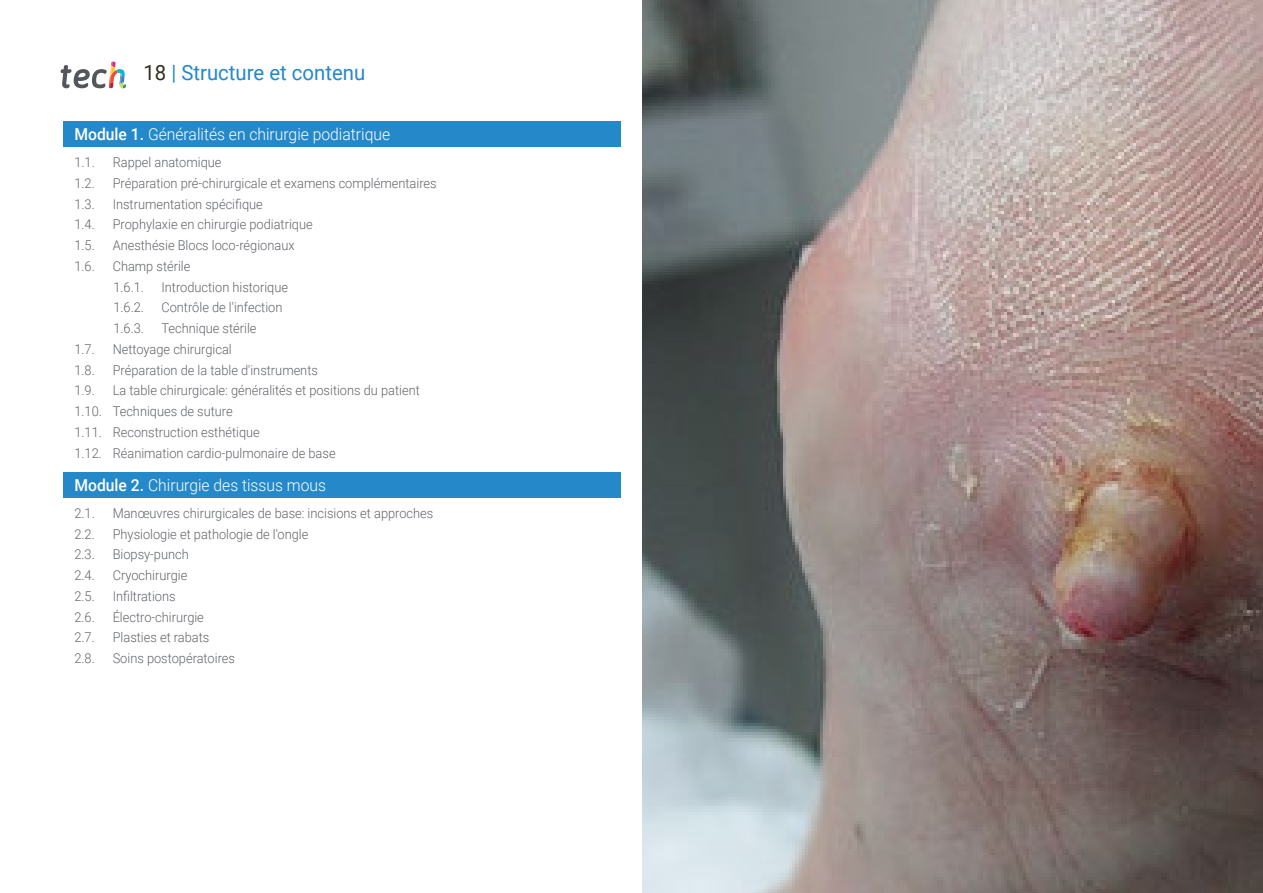
<style>
.page{position:relative;width:1263px;height:893px;background:#fff}
.page>*{position:absolute;margin:0;border:0;box-sizing:border-box;transform-origin:0 0}
.t1{font:21px "Roboto";color:#2488c9}
.t2{font:300 16.5px "Roboto";color:#fff;scale:.95 1}
.t3{font:300 13.5px/20.7px "Roboto";color:#61646a;scale:.95 1}
.s1{color:#312e20}
.s2{font-weight:500}
</style>
<div class="page">
<svg style="left:61px;top:62px;width:65px;height:27px"></svg>
<div style="left:63px;top:121px;width:558px;height:25px;background:#2488c9"></div>
<div style="left:63px;top:472px;width:558px;height:25px;background:#2488c9"></div>
<img style="left:642px;top:0;width:621px;height:893px">
<h1 class="t1" style="left:144px;top:57px;width:223px"><span class="s1">18</span> | Structure et contenu</h1>
<p class="t2" style="left:74px;top:123px;width:334px"><span class="s2">Module 1.</span> Généralités en chirurgie podiatrique</p>
<p class="t3" style="left:74px;top:151px;width:23px">1.1.</p>
<p class="t3" style="left:113px;top:151px;width:116px">Rappel anatomique</p>
<p class="t3" style="left:74px;top:172px;width:23px">1.2.</p>
<p class="t3" style="left:113px;top:172px;width:343px">Préparation pré-chirurgicale et examens complémentaires</p>
<p class="t3" style="left:74px;top:193px;width:23px">1.3.</p>
<p class="t3" style="left:113px;top:193px;width:160px">Instrumentation spécifique</p>
<p class="t3" style="left:74px;top:214px;width:23px">1.4.</p>
<p class="t3" style="left:113px;top:214px;width:212px">Prophylaxie en chirurgie podiatrique</p>
<p class="t3" style="left:74px;top:234px;width:23px">1.5.</p>
<p class="t3" style="left:113px;top:234px;width:193px">Anesthésie Blocs loco-régionaux</p>
<p class="t3" style="left:74px;top:255px;width:23px">1.6.</p>
<p class="t3" style="left:113px;top:255px;width:83px">Champ stérile<br>1.6.1.</p>
<p class="t3" style="left:161px;top:276px;width:135px">Introduction historique</p>
<p class="t3" style="left:113px;top:297px;width:34px">1.6.2.</p>
<p class="t3" style="left:161px;top:297px;width:129px">Contrôle de l'infection</p>
<p class="t3" style="left:113px;top:317px;width:34px">1.6.3.</p>
<p class="t3" style="left:161px;top:317px;width:102px">Technique stérile</p>
<p class="t3" style="left:74px;top:338px;width:23px">1.7.</p>
<p class="t3" style="left:113px;top:338px;width:127px">Nettoyage chirurgical</p>
<p class="t3" style="left:74px;top:359px;width:23px">1.8.</p>
<p class="t3" style="left:113px;top:359px;width:218px">Préparation de la table d'instruments</p>
<p class="t3" style="left:74px;top:380px;width:23px">1.9.</p>
<p class="t3" style="left:74px;top:380px;width:365px;text-indent:38px">La table chirurgicale: généralités et positions du patient 1.10. Techniques de suture<br>1.11. Reconstruction esthétique<br>1.12. Réanimation cardio-pulmonaire de base</p>
<p class="t2" style="left:74px;top:473px;width:266px"><span class="s2">Module 2.</span> Chirurgie des tissus mous</p>
<p class="t3" style="left:74px;top:502px;width:23px">2.1.</p>
<p class="t3" style="left:113px;top:502px;width:339px">Manœuvres chirurgicales de base: incisions et approches</p>
<p class="t3" style="left:74px;top:523px;width:23px">2.2.</p>
<p class="t3" style="left:113px;top:523px;width:208px">Physiologie et pathologie de l'ongle</p>
<p class="t3" style="left:74px;top:544px;width:23px">2.3.</p>
<p class="t3" style="left:113px;top:544px;width:82px">Biopsy-punch</p>
<p class="t3" style="left:74px;top:564px;width:23px">2.4.</p>
<p class="t3" style="left:113px;top:564px;width:80px">Cryochirurgie</p>
<p class="t3" style="left:74px;top:585px;width:23px">2.5.</p>
<p class="t3" style="left:113px;top:585px;width:68px">Infiltrations</p>
<p class="t3" style="left:74px;top:606px;width:23px">2.6.</p>
<p class="t3" style="left:113px;top:606px;width:98px">Électro-chirurgie</p>
<p class="t3" style="left:74px;top:627px;width:23px">2.7.</p>
<p class="t3" style="left:113px;top:627px;width:103px">Plasties et rabats</p>
<p class="t3" style="left:74px;top:647px;width:23px">2.8.</p>
<p class="t3" style="left:113px;top:647px;width:130px">Soins postopératoires</p>
</div>
